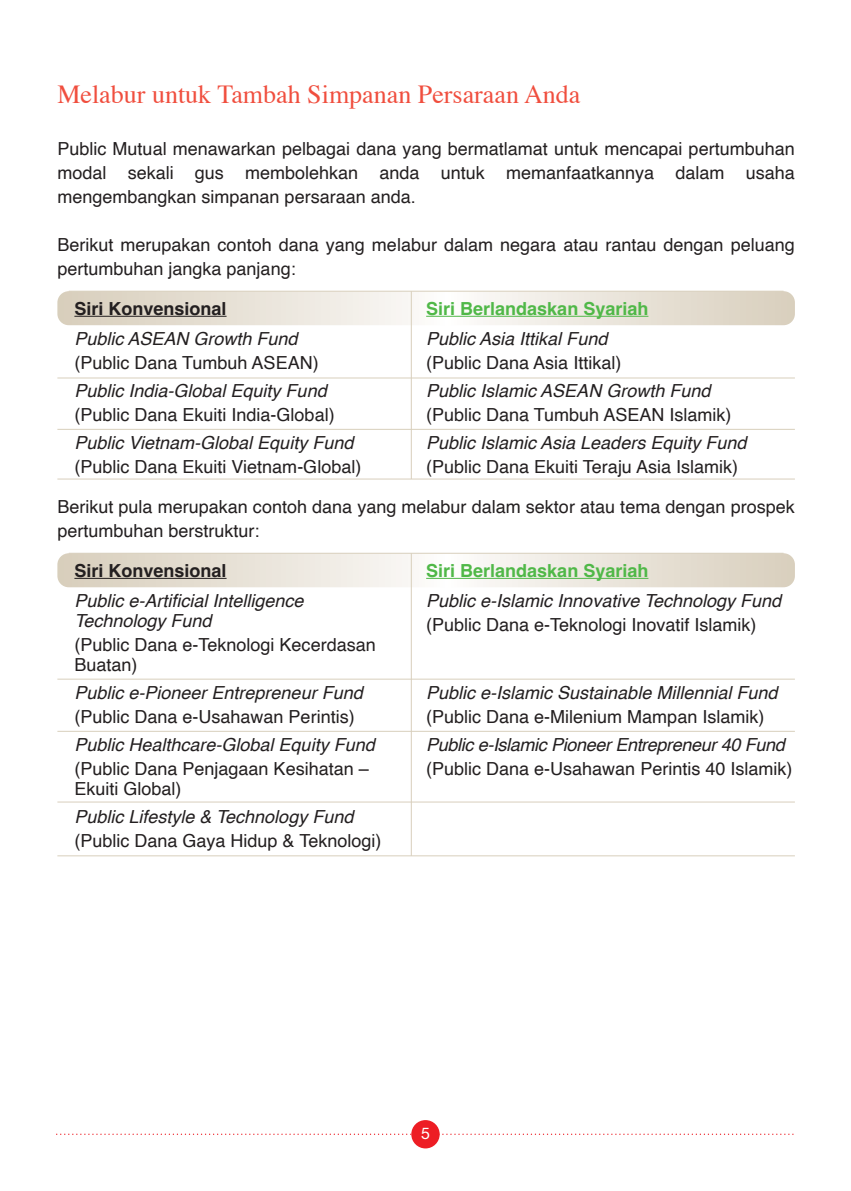
<style>
.page{position:relative;width:851px;height:1191px;background:#fff}
.page>*{position:absolute;margin:0;border:0;box-sizing:border-box;transform-origin:0 0}
.t1{font:26px "Times";color:#f04e3e}
.t2{font:18px/24px "Helvetica";color:#231f20}
.t3{font:italic 18px "Helvetica";color:#231f20}
.t4{font:700 18px "Helvetica";color:#50b848}
.t5{font:italic 18px "Helvetica";letter-spacing:-.02em;color:#231f20}
.t6{font:700 18px "Helvetica";color:#231f20}
.t7{font:16px "Helvetica Neue LT Std";color:#fff}
</style>
<div class="page">
<svg style="left:57px;top:291px;width:737px;height:34px"></svg>
<hr style="left:57px;top:378px;width:737px;height:1px;background:#d8cfbc">
<hr style="left:57px;top:429px;width:737px;height:1px;background:#d8cfbc">
<hr style="left:57px;top:479px;width:737px;height:1px;background:#d8cfbc">
<hr style="left:411px;top:291px;width:1px;height:188px;background:#d8cfbc">
<svg style="left:57px;top:553px;width:737px;height:34px"></svg>
<hr style="left:57px;top:801px;width:737px;height:1px;background:#d8cfbc">
<hr style="left:57px;top:679px;width:737px;height:1px;background:#d8cfbc">
<hr style="left:57px;top:855px;width:737px;height:1px;background:#d8cfbc">
<hr style="left:411px;top:553px;width:1px;height:303px;background:#d8cfbc">
<hr style="left:69px;top:291px;width:714px;height:1px;background:#d8cfbc">
<hr style="left:69px;top:553px;width:714px;height:1px;background:#d8cfbc">
<hr style="left:74px;top:316px;width:152px;height:1px;background:#231f20">
<hr style="left:426px;top:316px;width:222px;height:1px;background:#50b848">
<hr style="left:74px;top:578px;width:152px;height:1px;background:#231f20">
<hr style="left:426px;top:578px;width:222px;height:1px;background:#50b848">
<hr style="left:57px;top:731px;width:737px;height:1px;background:#d8cfbc">
<svg style="left:57px;top:1133px;width:737px;height:2px"></svg>
<div style="left:411px;top:1120px;width:28px;height:28px;background:#ed1d24;border-radius:50%"></div>
<h1 class="t1" style="left:57px;top:70px;width:524px">Melabur untuk Tambah Simpanan Persaraan Anda</h1>
<p class="t2" style="left:57px;top:137px;width:738px;text-align:justify">Public Mutual menawarkan pelbagai dana yang bermatlamat untuk mencapai pertumbuhan modal sekali gus membolehkan anda untuk memanfaatkannya dalam usaha mengembangkan simpanan persaraan anda.</p>
<p class="t2" style="left:57px;top:233px;width:738px">Berikut merupakan contoh dana yang melabur dalam negara atau rantau dengan peluang pertumbuhan jangka panjang:</p>
<p class="t6" style="left:74px;top:297px;width:154px">Siri Konvensional</p>
<p class="t4" style="left:426px;top:297px;width:224px">Siri Berlandaskan Syariah</p>
<p class="t3" style="left:74px;top:324px;width:225px">Public ASEAN Growth Fund</p>
<p class="t3" style="left:426px;top:324px;width:183px">Public Asia Ittikal Fund</p>
<p class="t2" style="left:74px;top:351px;width:246px">(Public Dana Tumbuh ASEAN)</p>
<p class="t2" style="left:426px;top:351px;width:197px">(Public Dana Asia Ittikal)</p>
<p class="t3" style="left:74px;top:376px;width:254px">Public India-Global Equity Fund</p>
<p class="t3" style="left:426px;top:376px;width:286px">Public Islamic ASEAN Growth Fund</p>
<p class="t2" style="left:74px;top:403px;width:262px">(Public Dana Ekuiti India-Global)</p>
<p class="t2" style="left:426px;top:403px;width:307px">(Public Dana Tumbuh ASEAN Islamik)</p>
<p class="t3" style="left:74px;top:428px;width:280px">Public Vietnam-Global Equity Fund</p>
<p class="t3" style="left:426px;top:428px;width:322px">Public Islamic Asia Leaders Equity Fund</p>
<p class="t2" style="left:74px;top:455px;width:288px">(Public Dana Ekuiti Vietnam-Global)</p>
<p class="t2" style="left:426px;top:455px;width:313px">(Public Dana Ekuiti Teraju Asia Islamik)</p>
<p class="t2" style="left:57px;top:495px;width:738px">Berikut pula merupakan contoh dana yang melabur dalam sektor atau tema dengan prospek pertumbuhan berstruktur:</p>
<p class="t6" style="left:74px;top:559px;width:154px">Siri Konvensional</p>
<p class="t4" style="left:426px;top:559px;width:224px">Siri Berlandaskan Syariah</p>
<p class="t3" style="left:74px;top:586px;width:231px">Public e-Artificial Intelligence</p>
<p class="t3" style="left:426px;top:586px;width:356px">Public e-Islamic Innovative Technology Fund</p>
<p class="t3" style="left:74px;top:606px;width:139px">Technology Fund</p>
<p class="t2" style="left:426px;top:613px;width:332px">(Public Dana e-Teknologi Inovatif Islamik)</p>
<p class="t2" style="left:74px;top:635px;width:303px;line-height:20px">(Public Dana e-Teknologi Kecerdasan<br>Buatan)</p>
<p class="t3" style="left:74px;top:678px;width:290px">Public e-Pioneer Entrepreneur Fund</p>
<p class="t3" style="left:426px;top:678px;width:353px">Public e-Islamic Sustainable Millennial Fund</p>
<p class="t2" style="left:74px;top:705px;width:282px">(Public Dana e-Usahawan Perintis)</p>
<p class="t2" style="left:426px;top:705px;width:340px">(Public Dana e-Milenium Mampan Islamik)</p>
<p class="t3" style="left:74px;top:730px;width:302px">Public Healthcare-Global Equity Fund</p>
<p class="t5" style="left:426px;top:730px;width:360px">Public e-Islamic Pioneer Entrepreneur 40 Fund</p>
<p class="t2" style="left:74px;top:757px;width:296px">(Public Dana Penjagaan Kesihatan –</p>
<p class="t2" style="left:426px;top:757px;width:368px">(Public Dana e-Usahawan Perintis 40 Islamik)</p>
<p class="t2" style="left:74px;top:777px;width:109px">Ekuiti Global)</p>
<p class="t3" style="left:74px;top:802px;width:280px">Public Lifestyle &amp; Technology Fund</p>
<p class="t2" style="left:74px;top:829px;width:308px">(Public Dana Gaya Hidup &amp; Teknologi)</p>
<p class="t7" style="left:421px;top:1124px;width:10px">5</p>
</div>
